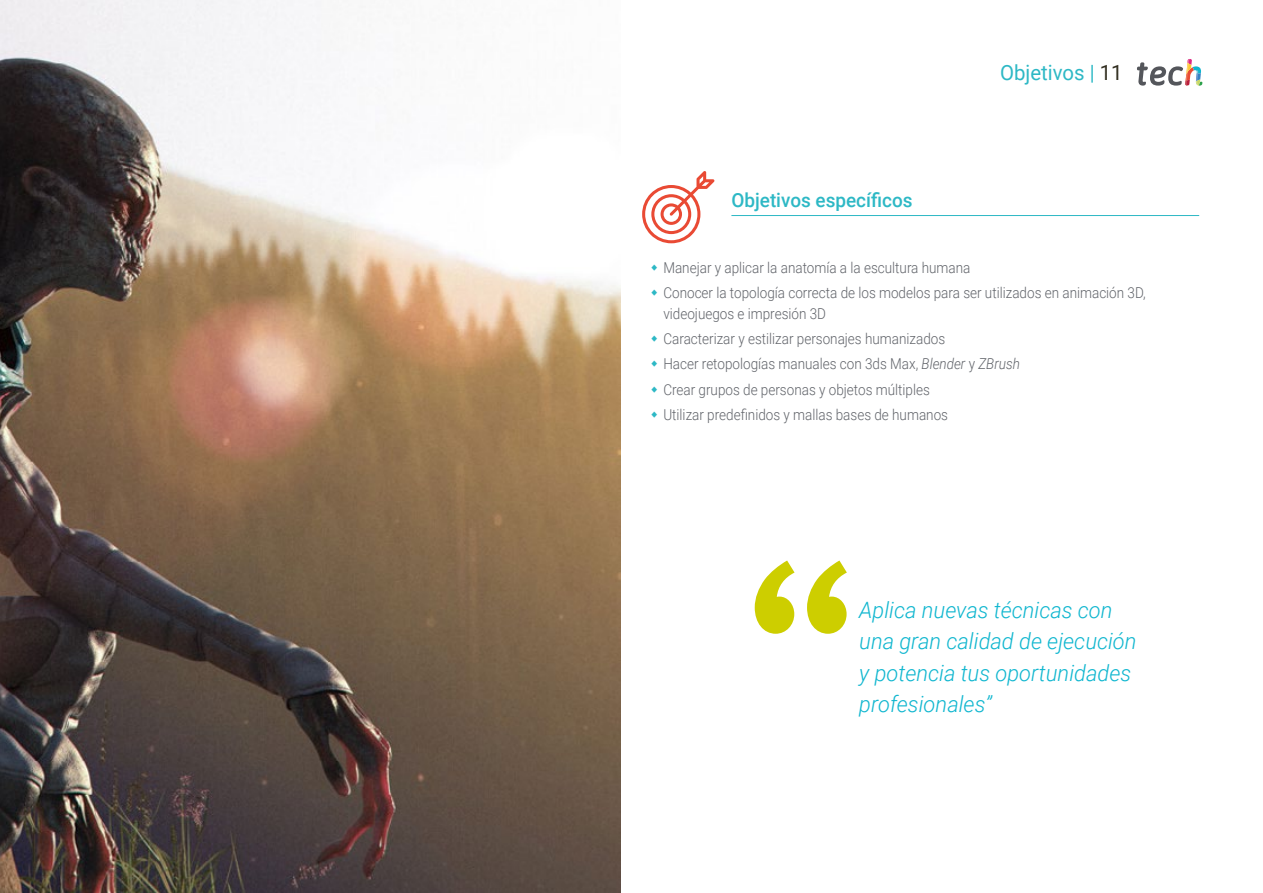
<style>
.page{position:relative;width:1263px;height:893px;background:#fff}
.page>*{position:absolute;margin:0;border:0;box-sizing:border-box;transform-origin:0 0}
.t1{font:italic 300 22.5px/31.5px "Roboto";color:#0fb6cf}
.t2{font:21px "Roboto";color:#2db8c5}
.t3{font:500 19.5px "Roboto";color:#2db8c5}
.t4{font:300 15px/25.2px "Roboto";color:#61646a;scale:.9 1}
.s1{color:#312e20}
.s2{font-style:italic}
</style>
<div class="page">
<svg style="left:1137px;top:59px;width:65px;height:27px"></svg>
<hr style="left:731px;top:215px;width:468px;height:1px;background:#2db8c5">
<img style="left:0;top:0;width:621px;height:893px">
<svg style="left:642px;top:171px;width:72px;height:72px"></svg>
<svg style="left:755px;top:560px;width:92px;height:74px"></svg>
<h3 class="t3" style="left:731px;top:186px;width:183px">Objetivos específicos</h3>
<h2 class="t2" style="left:1000px;top:57px;width:124px">Objetivos | <span class="s1">11</span></h2>
<p class="t4" style="left:663px;top:254px;width:537px">Manejar y aplicar la anatomía a la escultura humana<br>Conocer la topología correcta de los modelos para ser utilizados en animación 3D,</p>
<p class="t4" style="left:663px;top:300px;width:398px">videojuegos e impresión 3D<br>Caracterizar y estilizar personajes humanizados<br>Hacer retopologías manuales con 3ds Max, <span class="s2">Blender</span> y <span class="s2">ZBrush </span>Crear grupos de personas y objetos múltiples<br>Utilizar predefinidos y mallas bases de humanos</p>
<h1 class="t1" style="left:859px;top:593px;width:279px">Aplica nuevas técnicas con una gran calidad de ejecución y potencia tus oportunidades profesionales”</h1>
</div>
